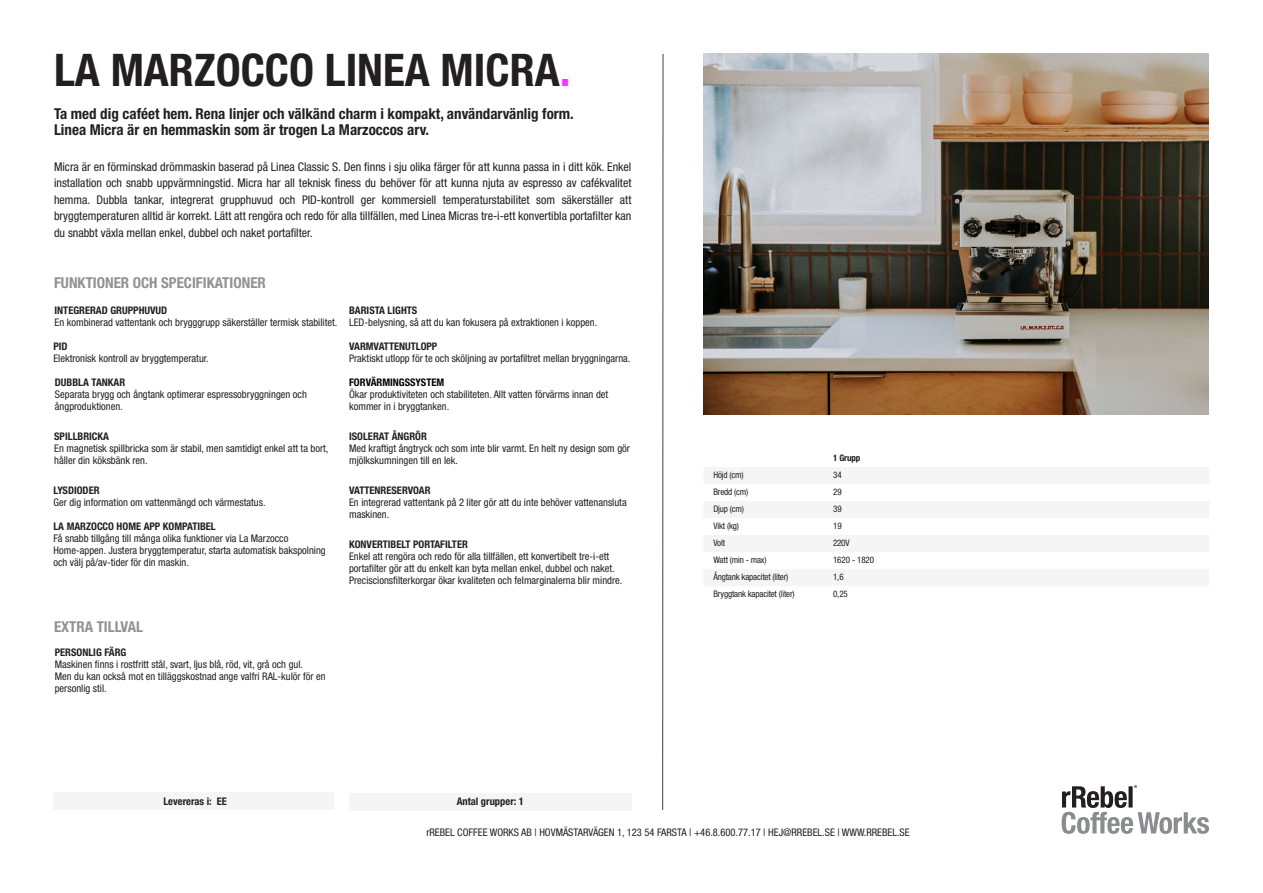
<style>
.page{position:relative;width:1263px;height:893px;background:#fff}
.page>*{position:absolute;margin:0;border:0;box-sizing:border-box;transform-origin:0 0}
.t1{font:700 condensed 45px "Helvetica Neue LT Pro";color:#231f20}
.t2{font:700 condensed 15px "Helvetica Neue LT Pro";color:#231f20}
.t3{font:700 condensed 15px "Helvetica Neue LT Pro";color:#929291}
.t4{font:condensed 12px/16.5px "Helvetica Neue LT Pro";color:#231f20;text-align:justify}
.t5{font:condensed 10.5px/12px "Helvetica Neue LT Pro";color:#231f20}
.t6{font:700 condensed 10.5px "Helvetica Neue LT Pro";color:#231f20}
.t7{font:700 condensed 10.5px "Helvetica Neue LT Pro";color:#000}
.t8{font:condensed 9px "Helvetica Neue LT Pro";letter-spacing:-.02em;color:#231f20}
.t9{font:700 condensed 9px "Helvetica Neue LT Pro";letter-spacing:-.01em;color:#231f20}
.s1{color:#f3f}
</style>
<div class="page">
<div style="left:53px;top:792px;width:281px;height:18px;background:#f5f5f5"></div>
<img style="left:703px;top:53px;width:506px;height:361px">
<div style="left:349px;top:793px;width:282px;height:17px;background:#f5f5f5"></div>
<hr style="left:662px;top:54px;width:1px;height:756px;background:#231f20">
<svg style="left:1062px;top:785px;width:147px;height:49px"></svg>
<p class="t1" style="left:54px;top:43px;width:518px">LA MARZOCCO LINEA MICRA<span class="s1">.</span></p>
<p class="t2" style="left:54px;top:104px;width:521px">Ta med dig caféet hem. Rena linjer och välkänd charm i kompakt, användarvänlig form.</p>
<p class="t2" style="left:54px;top:121px;width:377px">Linea Micra är en hemmaskin som är trogen La Marzoccos arv.</p>
<p class="t4" style="left:54px;top:158px;width:579px">Micra är en förminskad drömmaskin baserad på Linea Classic S. Den finns i sju olika färger för att kunna passa in i ditt kök. Enkel installation och snabb uppvärmningstid. Micra har all teknisk finess du behöver för att kunna njuta av espresso av cafékvalitet hemma. Dubbla tankar, integrerat grupphuvud och PID-kontroll ger kommersiell temperaturstabilitet som säkerställer att bryggtemperaturen alltid är korrekt. Lätt att rengöra och redo för alla tillfällen, med Linea Micras tre-i-ett konvertibla portafilter kan du snabbt växla mellan enkel, dubbel och naket portafilter.</p>
<p class="t3" style="left:54px;top:273px;width:213px">FUNKTIONER OCH SPECIFIKATIONER</p>
<p class="t6" style="left:55px;top:303px;width:114px">INTEGRERAD GRUPPHUVUD</p>
<p class="t5" style="left:55px;top:316px;width:284px">En kombinerad vattentank och brygggrupp säkerställer termisk stabilitet.</p>
<p class="t6" style="left:349px;top:303px;width:70px">BARISTA LIGHTS</p>
<p class="t5" style="left:349px;top:316px;width:250px">LED-belysning, så att du kan fokusera på extraktionen i koppen.</p>
<p class="t6" style="left:53px;top:339px;width:16px">PID</p>
<p class="t5" style="left:53px;top:352px;width:157px">Elektronisk kontroll av bryggtemperatur.</p>
<p class="t6" style="left:349px;top:339px;width:90px">VARMVATTENUTLOPP</p>
<p class="t5" style="left:349px;top:352px;width:283px">Praktiskt utlopp för te och sköljning av portafiltret mellan bryggningarna.</p>
<p class="t6" style="left:55px;top:375px;width:72px">DUBBLA TANKAR</p>
<p class="t5" style="left:55px;top:388px;width:253px">Separata brygg och ångtank optimerar espressobryggningen och ångproduktionen.</p>
<p class="t7" style="left:349px;top:375px;width:97px">FORVÄRMINGSSYSTEM</p>
<p class="t5" style="left:349px;top:388px;width:261px">Ökar produktiviteten och stabiliteten. Allt vatten förvärms innan det kommer in i bryggtanken.</p>
<p class="t6" style="left:54px;top:429px;width:56px">SPILLBRICKA</p>
<p class="t5" style="left:54px;top:442px;width:276px">En magnetisk spillbricka som är stabil, men samtidigt enkel att ta bort, håller din köksbänk ren.</p>
<p class="t6" style="left:349px;top:429px;width:79px">ISOLERAT ÅNGRÖR</p>
<p class="t5" style="left:349px;top:442px;width:282px">Med kraftigt ångtryck och som inte blir varmt. En helt ny design som gör mjölkskumningen till en lek.</p>
<p class="t6" style="left:53px;top:483px;width:48px">LYSDIODER</p>
<p class="t5" style="left:53px;top:496px;width:214px">Ger dig information om vattenmängd och värmestatus.</p>
<p class="t6" style="left:349px;top:483px;width:83px">VATTENRESERVOAR</p>
<p class="t5" style="left:349px;top:496px;width:279px">En integrerad vattentank på 2 liter gör att du inte behöver vattenansluta maskinen.</p>
<p class="t6" style="left:53px;top:519px;width:164px">LA MARZOCCO HOME APP KOMPATIBEL</p>
<p class="t5" style="left:53px;top:532px;width:274px">Få snabb tillgång till många olika funktioner via La Marzocco<br>Home-appen. Justera bryggtemperatur, starta automatisk bakspolning och välj på/av-tider för din maskin.</p>
<p class="t6" style="left:349px;top:537px;width:120px">KONVERTIBELT PORTAFILTER</p>
<p class="t5" style="left:349px;top:550px;width:275px">Enkel att rengöra och redo för alla tillfällen, ett konvertibelt tre-i-ett portafilter gör att du enkelt kan byta mellan enkel, dubbel och naket.<br>Preciscionsfilterkorgar ökar kvaliteten och felmarginalerna blir mindre.</p>
<p class="t3" style="left:54px;top:617px;width:91px">EXTRA TILLVAL</p>
<p class="t6" style="left:55px;top:645px;width:73px">PERSONLIG FÄRG</p>
<p class="t5" style="left:55px;top:658px;width:250px">Maskinen finns i rostfritt stål, svart, ljus blå, röd, vit, grå och gul.</p>
<p class="t5" style="left:55px;top:670px;width:272px">Men du kan också mot en tilläggskostnad ange valfri RAL-kulör för en personlig stil.</p>
<p class="t6" style="left:163px;top:795px;width:65px">Levereras i: EE</p>
<p class="t6" style="left:457px;top:795px;width:69px">Antal grupper: 1</p>
<p class="t9" style="left:833px;top:452px;width:29px">1 Grupp</p>
<p class="t8" style="left:713px;top:469px;width:32px">Höjd (cm)</p>
<p class="t8" style="left:833px;top:469px;width:10px">34</p>
<p class="t8" style="left:713px;top:486px;width:36px">Bredd (cm)</p>
<p class="t8" style="left:833px;top:486px;width:10px">29</p>
<p class="t8" style="left:713px;top:503px;width:32px">Djup (cm)</p>
<p class="t8" style="left:833px;top:503px;width:10px">39</p>
<p class="t8" style="left:713px;top:520px;width:27px">Vikt (kg)</p>
<p class="t8" style="left:833px;top:520px;width:10px">19</p>
<p class="t8" style="left:713px;top:537px;width:13px">Volt</p>
<p class="t8" style="left:833px;top:537px;width:18px">220V</p>
<p class="t8" style="left:713px;top:554px;width:55px">Watt (min - max)</p>
<p class="t8" style="left:833px;top:554px;width:43px">1620 - 1820</p>
<p class="t8" style="left:713px;top:571px;width:76px">Ångtank kapacitet (liter)</p>
<p class="t8" style="left:833px;top:571px;width:12px">1,6</p>
<p class="t8" style="left:713px;top:588px;width:83px">Bryggtank kapacitet (liter)</p>
<p class="t8" style="left:833px;top:588px;width:16px">0,25</p>
<p class="t5" style="left:426px;top:826px;width:485px">rREBEL COFFEE WORKS AB | HOVMÄSTARVÄGEN 1, 123 54 FARSTA | +46.8.600.77.17 | HEJ@RREBEL.SE | WWW.RREBEL.SE</p>
</div>
